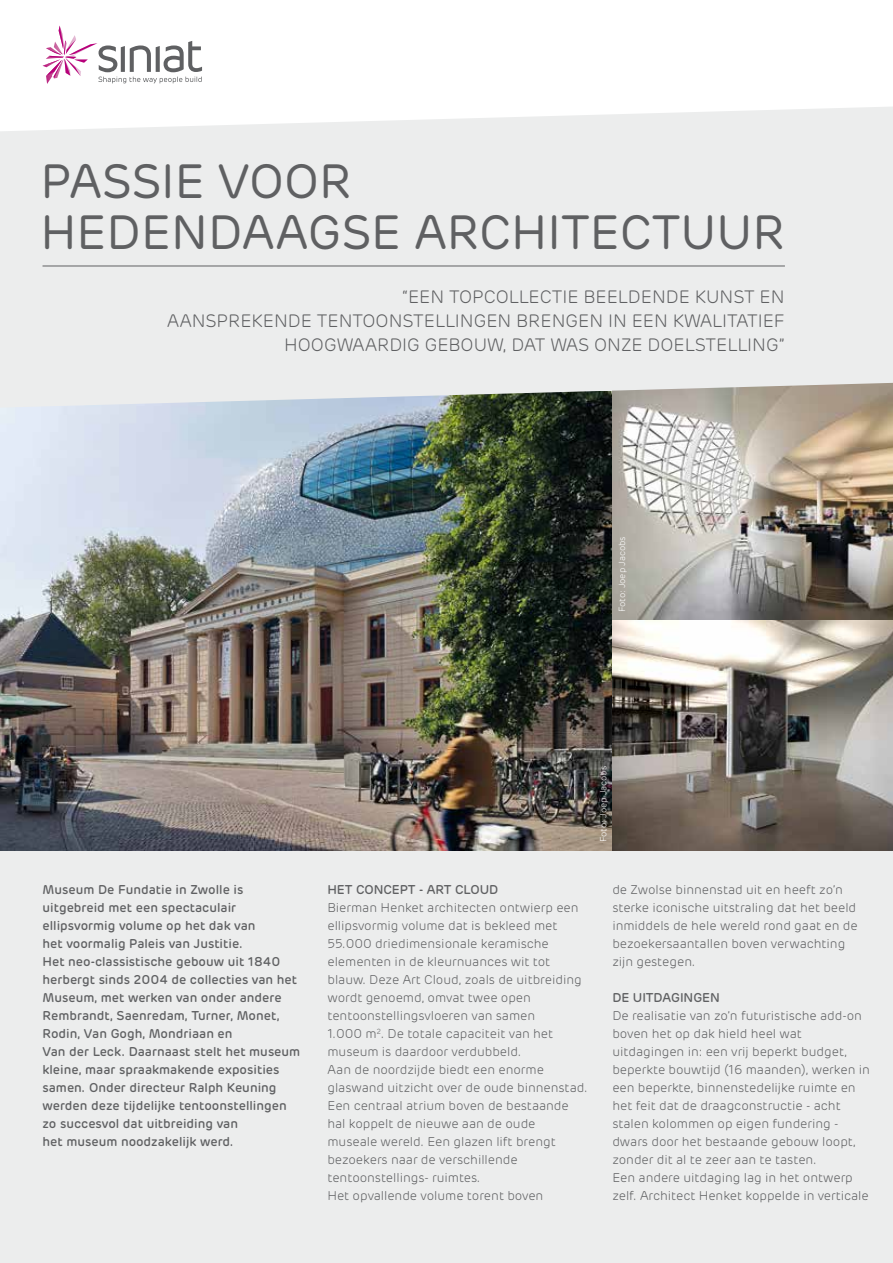
<style>
.page{position:relative;width:893px;height:1263px;background:#eceded}
.page>*{position:absolute;margin:0;border:0;box-sizing:border-box;transform-origin:0 0}
.t1{font:48px/51px "Rubrik";color:#5f6062}
.t2{font:300 18px/24px "Rubrik";color:#5f6062;text-align:right}
.t3{font:300 12.75px/18px "Rubrik";letter-spacing:-.005em;color:#5f6062}
.t4{font:500 12.75px/18px "Rubrik";color:#5f6062}
.t5{font:300 9px "Rubrik";letter-spacing:-.005em;color:#fff}
</style>
<div class="page">
<svg style="left:0;top:0;width:893px;height:131px;background:#fdfdfd"></svg>
<img style="left:0;top:408px;width:612px;height:442px">
<img style="left:612px;top:408px;width:281px;height:442px">
<svg style="left:23px;top:265px;width:870px;height:143px"></svg>
<svg style="left:43px;top:26px;width:159px;height:58px;background:#e4dce1"></svg>
<hr style="left:43px;top:266px;width:742px;height:1px;background:#5f6062">
<h1 class="t1" style="left:40px;top:156px;width:746px">PASSIE VOOR<br>HEDENDAAGSE ARCHITECTUUR</h1>
<h2 class="t2" style="left:167px;top:285px;width:619px">“EEN TOPCOLLECTIE BEELDENDE KUNST EN<br>AANSPREKENDE TENTOONSTELLINGEN BRENGEN IN EEN KWALITATIEF<br>HOOGWAARDIG GEBOUW, DAT WAS ONZE DOELSTELLING”</h2>
<p class="t5" style="left:617px;top:612px;width:78px;rotate:-90deg">Foto: Joep Jacobs</p>
<p class="t5" style="left:598px;top:842px;width:78px;rotate:-90deg">Foto: Joep Jacobs</p>
<p class="t4" style="left:43px;top:881px;width:259px">Museum De Fundatie in Zwolle is uitgebreid met een spectaculair ellipsvormig volume op het dak van<br>het voormalig Paleis van Justitie.<br>Het neo-classistische gebouw uit 1840 herbergt sinds 2004 de collecties van het Museum, met werken van onder andere Rembrandt, Saenredam, Turner, Monet, Rodin, Van Gogh, Mondriaan en<br>Van der Leck. Daarnaast stelt het museum kleine, maar spraakmakende exposities samen. Onder directeur Ralph Keuning werden deze tijdelijke tentoonstellingen zo succesvol dat uitbreiding van<br>het museum noodzakelijk werd.</p>
<p class="t4" style="left:327px;top:881px;width:172px">HET CONCEPT - ART CLOUD</p>
<p class="t3" style="left:327px;top:899px;width:262px">Bierman Henket architecten ontwierp een ellipsvormig volume dat is bekleed met 55.000 driedimensionale keramische elementen in de kleurnuances wit tot blauw. Deze Art Cloud, zoals de uitbreiding wordt genoemd, omvat twee open tentoonstellingsvloeren van samen<br>1.000 m<sup>2</sup>. De totale capaciteit van het museum is daardoor verdubbeld.<br>Aan de noordzijde biedt een enorme glaswand uitzicht over de oude binnenstad.<br>Een centraal atrium boven de bestaande hal koppelt de nieuwe aan de oude museale wereld. Een glazen lift brengt bezoekers naar de verschillende tentoonstellings- ruimtes.<br>Het opvallende volume torent boven</p>
<p class="t3" style="left:612px;top:881px;width:247px">de Zwolse binnenstad uit en heeft zo’n sterke iconische uitstraling dat het beeld inmiddels de hele wereld rond gaat en de bezoekersaantallen boven verwachting zijn gestegen.</p>
<p class="t4" style="left:612px;top:989px;width:109px">DE UITDAGINGEN</p>
<p class="t3" style="left:612px;top:1007px;width:259px">De realisatie van zo’n futuristische add-on boven het op dak hield heel wat uitdagingen in: een vrij beperkt budget, beperkte bouwtijd (16 maanden), werken in een beperkte, binnenstedelijke ruimte en het feit dat de draagconstructie - acht stalen kolommen op eigen fundering - dwars door het bestaande gebouw loopt, zonder dit al te zeer aan te tasten.<br>Een andere uitdaging lag in het ontwerp zelf. Architect Henket koppelde in verticale</p>
</div>
